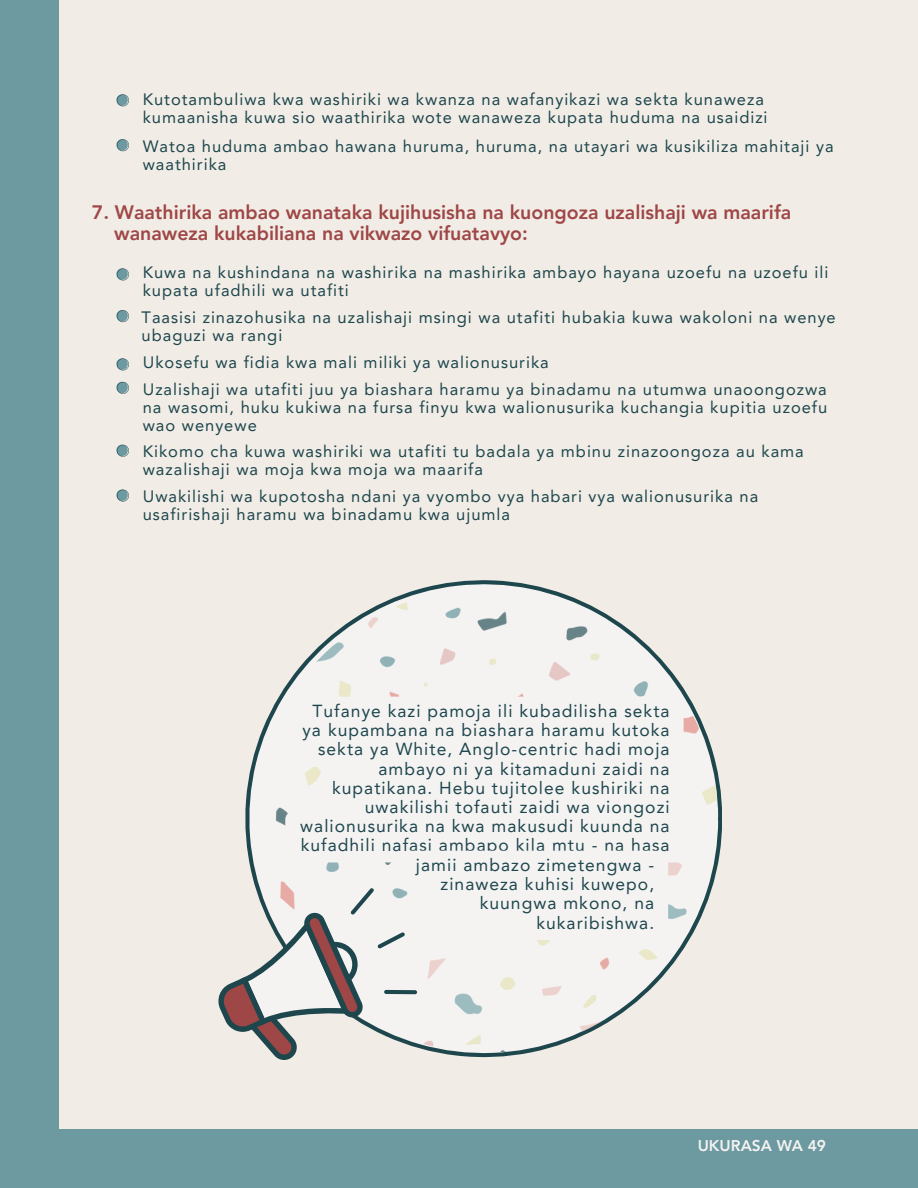
<style>
.page{position:relative;width:918px;height:1188px;background:#6d99a0}
.page>*{position:absolute;margin:0;border:0;box-sizing:border-box;transform-origin:0 0}
.t1{font:800 19.5px/20.2px "Avenir LT Pro";color:#9f4747}
.t2{font:17.4px "Avenir LT Pro";letter-spacing:.06em;color:#1e464d}
.t3{font:16.5px/18px "Avenir LT Pro";letter-spacing:.06em;color:#1e464d}
.t4{font:800 15.6px "Avenir LT Pro";color:#f4f3f2}
.s1{color:#f1ede6}
</style>
<div class="page">
<div style="left:59px;top:0;width:859px;height:1129px;background:#f1ede6"></div>
<svg style="left:117px;top:268px;width:12px;height:12px"></svg>
<svg style="left:117px;top:310px;width:12px;height:12px"></svg>
<svg style="left:245px;top:580px;width:477px;height:390px"></svg>
<img style="left:254px;top:588px;width:464px;height:465px;border-radius:50%">
<svg style="left:117px;top:358px;width:12px;height:12px"></svg>
<svg style="left:117px;top:382px;width:12px;height:12px"></svg>
<svg style="left:117px;top:445px;width:12px;height:12px"></svg>
<svg style="left:117px;top:490px;width:12px;height:12px"></svg>
<svg style="left:117px;top:94px;width:12px;height:12px"></svg>
<svg style="left:117px;top:139px;width:12px;height:12px"></svg>
<div style="left:285px;top:697px;width:405px;height:165px;background:#f4f3f2"></div>
<svg style="left:218px;top:851px;width:450px;height:209px"></svg>
<p class="t3" style="left:143px;top:91px;width:626px">Kutotambuliwa kwa washiriki wa kwanza na wafanyikazi wa sekta kunaweza kumaanisha kuwa sio waathirika wote wanaweza kupata huduma na usaidizi</p>
<p class="t3" style="left:143px;top:139px;width:692px">Watoa huduma ambao hawana huruma, huruma, na utayari wa kusikiliza mahitaji ya waathirika</p>
<p class="t1" style="left:92px;top:204px;width:701px">7. Waathirika ambao wanataka kujihusisha na kuongoza uzalishaji wa maarifa <span class="s1">ee</span>wanaweza kukabiliana na vikwazo vifuatavyo:</p>
<p class="t3" style="left:143px;top:265px;width:687px">Kuwa na kushindana na washirika na mashirika ambayo hayana uzoefu na uzoefu ili kupata ufadhili wa utafiti</p>
<p class="t3" style="left:142px;top:310px;width:696px">Taasisi zinazohusika na uzalishaji msingi wa utafiti hubakia kuwa wakoloni na wenye ubaguzi wa rangi</p>
<p class="t3" style="left:143px;top:350px;width:686px;line-height:26.8px">Ukosefu wa fidia kwa mali miliki ya walionusurika<br>Uzalishaji wa utafiti juu ya biashara haramu ya binadamu na utumwa unaoongozwa</p>
<p class="t3" style="left:143px;top:399px;width:686px">na wasomi, huku kukiwa na fursa finyu kwa walionusurika kuchangia kupitia uzoefu wao wenyewe</p>
<p class="t3" style="left:143px;top:444px;width:663px">Kikomo cha kuwa washiriki wa utafiti tu badala ya mbinu zinazoongoza au kama wazalishaji wa moja kwa moja wa maarifa</p>
<p class="t3" style="left:143px;top:489px;width:617px">Uwakilishi wa kupotosha ndani ya vyombo vya habari vya walionusurika na usafirishaji haramu wa binadamu kwa ujumla</p>
<p class="t2" style="left:312px;top:704px;width:359px">Tufanye kazi pamoja ili kubadilisha sekta</p>
<p class="t2" style="left:303px;top:723px;width:369px">ya kupambana na biashara haramu kutoka</p>
<p class="t2" style="left:318px;top:742px;width:353px">sekta ya White, Anglo-centric hadi moja</p>
<p class="t2" style="left:378px;top:761px;width:293px">ambayo ni ya kitamaduni zaidi na</p>
<p class="t2" style="left:332px;top:780px;width:339px">kupatikana. Hebu tujitolee kushiriki na</p>
<p class="t2" style="left:365px;top:800px;width:306px">uwakilishi tofauti zaidi wa viongozi</p>
<p class="t2" style="left:300px;top:819px;width:371px">walionusurika na kwa makusudi kuunda na</p>
<p class="t2" style="left:301px;top:838px;width:370px">kufadhili nafasi ambapo kila mtu - na hasa</p>
<p class="t2" style="left:416px;top:858px;width:240px">jamii ambazo zimetengwa -</p>
<p class="t2" style="left:441px;top:877px;width:215px">zinaweza kuhisi kuwepo,</p>
<p class="t2" style="left:480px;top:896px;width:176px">kuungwa mkono, na</p>
<p class="t2" style="left:536px;top:915px;width:119px">kukaribishwa.</p>
<p class="t4" style="left:698px;top:1140px;width:130px">UKURASA WA 49</p>
</div>
